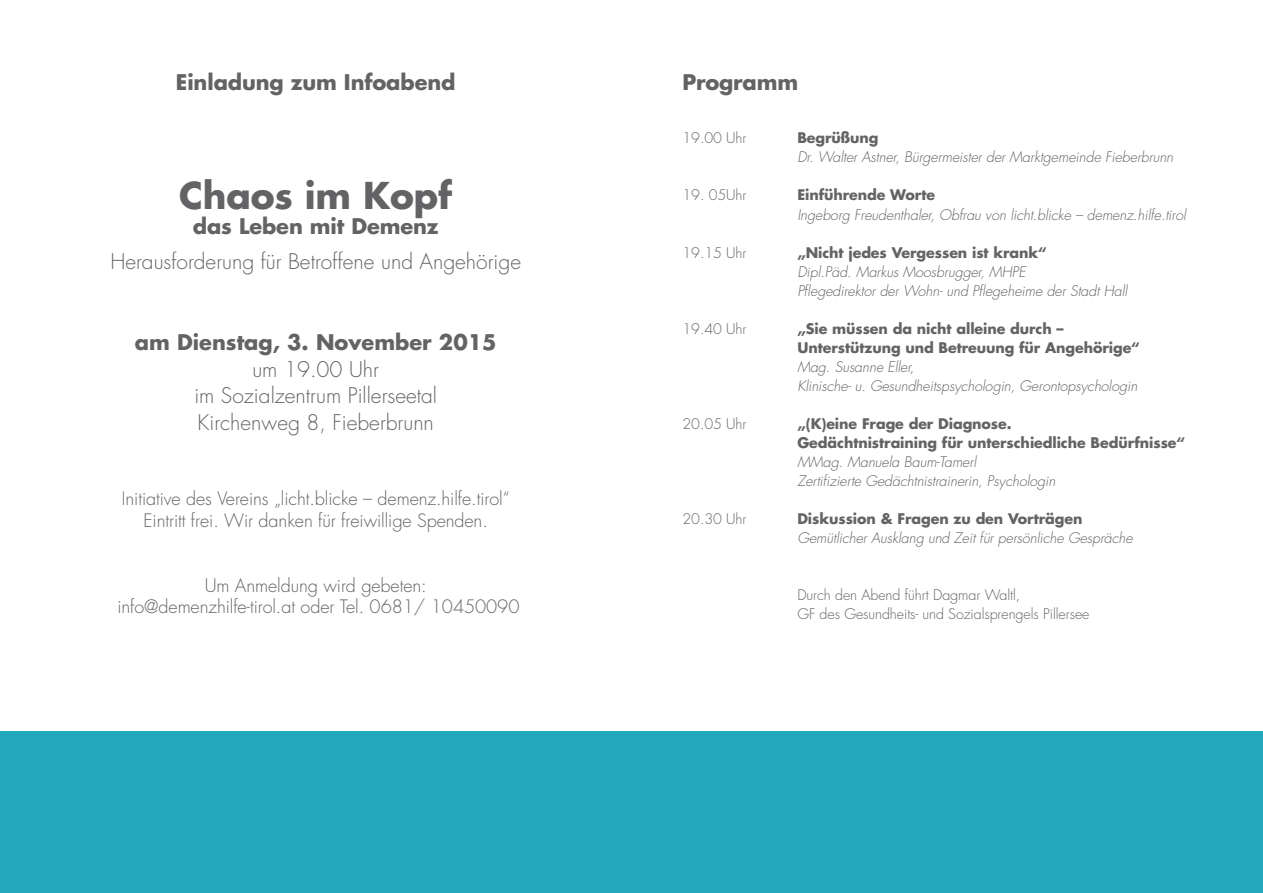
<style>
.page{position:relative;width:1263px;height:893px;background:#fff}
.page>*{position:absolute;margin:0;border:0;box-sizing:border-box;transform-origin:0 0}
.t1{font:700 36px "Futura";letter-spacing:-.005em;color:#636366}
.t2{font:300 21px/26.7px "Futura";color:#636366;text-align:center}
.t3{font:700 21px "Futura";letter-spacing:-.005em;color:#636366}
.t4{font:300 18px/21.6px "Futura";letter-spacing:-.005em;color:#636366;text-align:center}
.t5{font:italic 300 14.25px/19px "Futura";letter-spacing:-.005em;color:#636366}
.t6{font:700 14.25px/19px "Futura";letter-spacing:-.005em;color:#636366}
.t7{font:300 14.25px/19px "Futura";letter-spacing:-.005em;color:#636366}
</style>
<div class="page">
<div style="left:0;top:731px;width:1263px;height:162px;background:#22a9be"></div>
<h2 class="t3" style="left:176px;top:68px;width:281px">Einladung zum Infoabend</h2>
<h1 class="t1" style="left:179px;top:170px;width:275px">Chaos im Kopf</h1>
<h2 class="t3" style="left:193px;top:212px;width:247px">das Leben mit Demenz</h2>
<h2 class="t2" style="left:110px;top:249px;width:412px">Herausforderung für Betroffene und Angehörige</h2>
<h2 class="t3" style="left:135px;top:327px;width:363px">am Dienstag, 3. November 2015</h2>
<h2 class="t2" style="left:194px;top:356px;width:244px">um 19.00 Uhr<br>im Sozialzentrum Pillerseetal<br>Kirchenweg 8, Fieberbrunn</h2>
<p class="t4" style="left:122px;top:488px;width:389px">Initiative des Vereins „licht.blicke – demenz.hilfe.tirol“<br>Eintritt frei. Wir danken für freiwillige Spenden.</p>
<p class="t4" style="left:117px;top:574px;width:404px">Um Anmeldung wird gebeten: info@demenzhilfe-tirol.at oder Tel. 0681/ 10450090</p>
<h2 class="t3" style="left:682px;top:68px;width:117px">Programm</h2>
<p class="t7" style="left:682px;top:129px;width:65px">19.00 Uhr</p>
<p class="t6" style="left:797px;top:128px;width:82px">Begrüßung</p>
<p class="t5" style="left:797px;top:148px;width:377px">Dr. Walter Astner, Bürgermeister der Marktgemeinde Fieberbrunn</p>
<p class="t7" style="left:682px;top:186px;width:65px">19. 05Uhr</p>
<p class="t6" style="left:797px;top:185px;width:139px">Einführende Worte</p>
<p class="t5" style="left:797px;top:205px;width:390px">Ingeborg Freudenthaler, Obfrau von licht.blicke – demenz.hilfe.tirol</p>
<p class="t7" style="left:682px;top:243px;width:65px">19.15 Uhr</p>
<p class="t6" style="left:797px;top:242px;width:251px">„Nicht jedes Vergessen ist krank“</p>
<p class="t5" style="left:797px;top:262px;width:331px">Dipl.Päd. Markus Moosbrugger, MHPE<br>Pflegedirektor der Wohn- und Pflegeheime der Stadt Hall</p>
<p class="t7" style="left:682px;top:319px;width:65px">19.40 Uhr</p>
<p class="t6" style="left:797px;top:318px;width:344px">„Sie müssen da nicht alleine durch –<br>Unterstützung und Betreuung für Angehörige“</p>
<p class="t5" style="left:797px;top:357px;width:342px">Mag. Susanne Eller,<br>Klinische- u. Gesundheitspsychologin, Gerontopsychologin</p>
<p class="t7" style="left:682px;top:414px;width:65px">20.05 Uhr</p>
<p class="t6" style="left:797px;top:413px;width:390px">„(K)eine Frage der Diagnose.<br>Gedächtnistraining für unterschiedliche Bedürfnisse“</p>
<p class="t5" style="left:797px;top:452px;width:260px">MMag. Manuela Baum-Tamerl<br>Zertifizierte Gedächtnistrainerin, Psychologin</p>
<p class="t7" style="left:682px;top:509px;width:65px">20.30 Uhr</p>
<p class="t6" style="left:797px;top:509px;width:287px">Diskussion &amp; Fragen zu den Vorträgen</p>
<p class="t5" style="left:797px;top:528px;width:337px">Gemütlicher Ausklang und Zeit für persönliche Gespräche</p>
<p class="t7" style="left:797px;top:585px;width:294px">Durch den Abend führt Dagmar Waltl,<br>GF des Gesundheits- und Sozialsprengels Pillersee</p>
</div>
